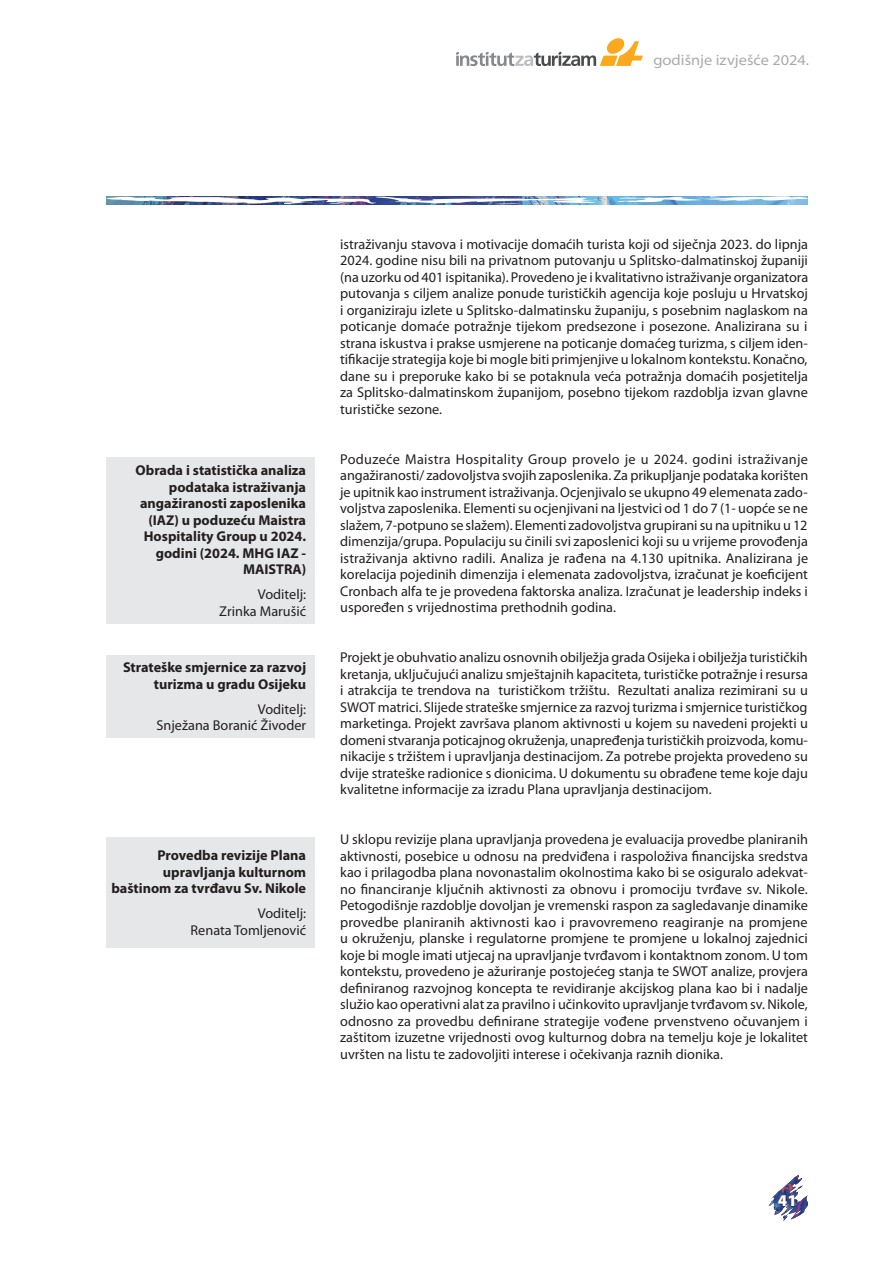
<style>
.page{position:relative;width:893px;height:1263px;background:#fff}
.page>*{position:absolute;margin:0;border:0;box-sizing:border-box;transform-origin:0 0}
.t1{font:900 16.5px "Myriad Pro";color:#fff}
.t2{font:semi-expanded 15px "Myriad Pro";color:#a8a9ad}
.TXT_body{font:14.25px/16.5px "Myriad Pro";color:#231f20;text-align:justify}
.znanstveni_rad{font:700 14.25px/16.5px "Myriad Pro";color:#231f20;text-align:right}
.znanstveni_rad-2{font:14.25px/16.5px "Myriad Pro";color:#231f20;text-align:right}
</style>
<div class="page">
<img style="left:768px;top:1175px;width:40px;height:46px">
<div style="left:776px;top:1193px;width:20px;height:15px;background:#231f20;opacity:.75"></div>
<img style="left:106px;top:196px;width:702px;height:9px">
<svg style="left:456px;top:38px;width:187px;height:28px"></svg>
<div style="left:106px;top:457px;width:209px;height:166px;background:#e6e7e9"></div>
<div style="left:106px;top:655px;width:209px;height:82px;background:#e6e7e9"></div>
<div style="left:106px;top:837px;width:209px;height:110px;background:#e6e7e9"></div>
<p class="t2" style="left:653px;top:52px;width:157px">godišnje izvješće 2024.</p>
<p class="znanstveni_rad" style="left:136px;top:462px;width:172px">Obrada i statistička analiza podataka istraživanja angažiranosti zaposlenika (IAZ) u poduzeću Maistra<br>Hospitality Group u 2024. godini (2024. MHG IAZ -<br>MAISTRA)</p>
<p class="znanstveni_rad-2" style="left:219px;top:586px;width:88px">Voditelj:<br>Zrinka Marušić</p>
<p class="znanstveni_rad" style="left:123px;top:659px;width:185px">Strateške smjernice za razvoj turizma u gradu Osijeku</p>
<p class="znanstveni_rad-2" style="left:157px;top:701px;width:151px">Voditelj:<br>Snježana Boranić Živoder</p>
<p class="znanstveni_rad" style="left:111px;top:847px;width:196px">Provedba revizije Plana upravljanja kulturnom baštinom za tvrđavu Sv. Nikole</p>
<p class="znanstveni_rad-2" style="left:191px;top:905px;width:117px">Voditelj:<br>Renata Tomljenović</p>
<p class="TXT_body" style="left:340px;top:236px;width:470px">istraživanju stavova i motivacije domaćih turista koji od siječnja 2023. do lipnja 2024. godine nisu bili na privatnom putovanju u Splitsko-dalmatinskoj županiji (na uzorku od 401 ispitanika). Provedeno je i kvalitativno istraživanje organizatora putovanja s ciljem analize ponude turističkih agencija koje posluju u Hrvatskoj i organiziraju izlete u Splitsko-dalmatinsku županiju, s posebnim naglaskom na poticanje domaće potražnje tijekom predsezone i posezone. Analizirana su i strana iskustva i prakse usmjerene na poticanje domaćeg turizma, s ciljem iden&shy;tifikacije strategija koje bi mogle biti primjenjive u lokalnom kontekstu. Konačno, dane su i preporuke kako bi se potaknula veća potražnja domaćih posjetitelja za Splitsko-dalmatinskom županijom, posebno tijekom razdoblja izvan glavne turističke sezone.</p>
<p class="TXT_body" style="left:340px;top:451px;width:470px">Poduzeće Maistra Hospitality Group provelo je u 2024. godini istraživanje angažiranosti/ zadovoljstva svojih zaposlenika. Za prikupljanje podataka korišten je upitnik kao instrument istraživanja. Ocjenjivalo se ukupno 49 elemenata zado&shy;voljstva zaposlenika. Elementi su ocjenjivani na ljestvici od 1 do 7 (1- uopće se ne slažem, 7-potpuno se slažem). Elementi zadovoljstva grupirani su na upitniku u 12 dimenzija/grupa. Populaciju su činili svi zaposlenici koji su u vrijeme provođenja istraživanja aktivno radili. Analiza je rađena na 4.130 upitnika. Analizirana je korelacija pojedinih dimenzija i elemenata zadovoljstva, izračunat je koeficijent Cronbach alfa te je provedena faktorska analiza. Izračunat je leadership indeks i uspoređen s vrijednostima prethodnih godina.</p>
<p class="TXT_body" style="left:340px;top:649px;width:469px">Projekt je obuhvatio analizu osnovnih obilježja grada Osijeka i obilježja turističkih kretanja, uključujući analizu smještajnih kapaciteta, turističke potražnje i resursa i atrakcija te trendova na turističkom tržištu. Rezultati analiza rezimirani su u SWOT matrici. Slijede strateške smjernice za razvoj turizma i smjernice turističkog marketinga. Projekt završava planom aktivnosti u kojem su navedeni projekti u domeni stvaranja poticajnog okruženja, unapređenja turističkih proizvoda, komu&shy;nikacije s tržištem i upravljanja destinacijom. Za potrebe projekta provedeno su dvije strateške radionice s dionicima. U dokumentu su obrađene teme koje daju kvalitetne informacije za izradu Plana upravljanja destinacijom.</p>
<p class="TXT_body" style="left:340px;top:831px;width:469px">U sklopu revizije plana upravljanja provedena je evaluacija provedbe planiranih aktivnosti, posebice u odnosu na predviđena i raspoloživa financijska sredstva kao i prilagodba plana novonastalim okolnostima kako bi se osiguralo adekvat&shy;no financiranje ključnih aktivnosti za obnovu i promociju tvrđave sv. Nikole.<br>Petogodišnje razdoblje dovoljan je vremenski raspon za sagledavanje dinamike provedbe planiranih aktivnosti kao i pravovremeno reagiranje na promjene u okruženju, planske i regulatorne promjene te promjene u lokalnoj zajednici koje bi mogle imati utjecaj na upravljanje tvrđavom i kontaktnom zonom. U tom kontekstu, provedeno je ažuriranje postojećeg stanja te SWOT analize, provjera definiranog razvojnog koncepta te revidiranje akcijskog plana kao bi i nadalje služio kao operativni alat za pravilno i učinkovito upravljanje tvrđavom sv. Nikole, odnosno za provedbu definirane strategije vođene prvenstveno očuvanjem i zaštitom izuzetne vrijednosti ovog kulturnog dobra na temelju koje je lokalitet uvršten na listu te zadovoljiti interese i očekivanja raznih dionika.</p>
<p class="t1" style="left:778px;top:1191px;width:20px">41</p>
</div>
